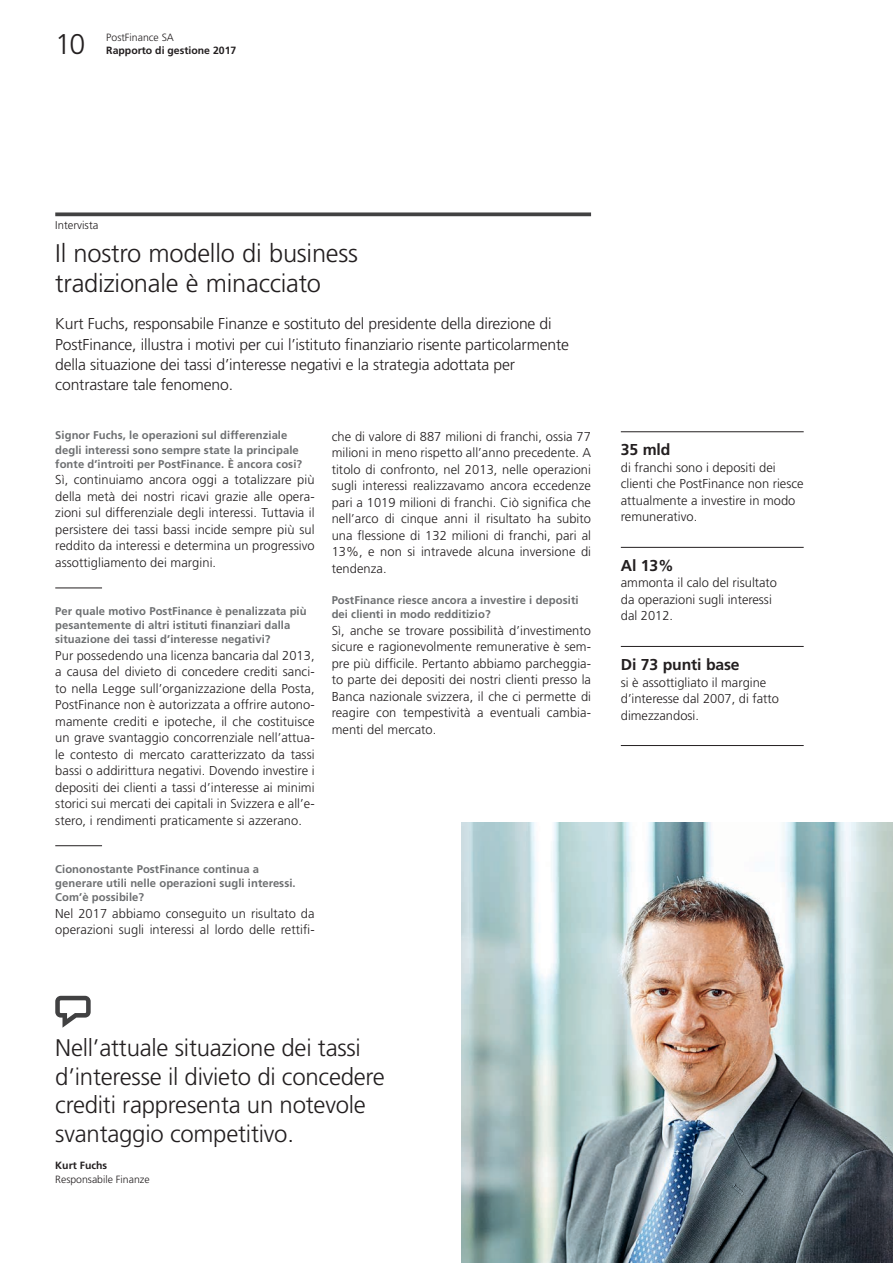
<style>
.page{position:relative;width:893px;height:1263px;background:#fff}
.page>*{position:absolute;margin:0;border:0;box-sizing:border-box;transform-origin:0 0}
.t1{font:300 28.5px "Frutiger LT Std";color:#231f20}
.t2{font:300 25.5px/30px "Frutiger LT Std";letter-spacing:-.01em;color:#231f20}
.t3{font:300 24px/28.5px "Frutiger LT Std";letter-spacing:-.01em;color:#231f20}
.t4{font:300 15.75px/20.2px "Frutiger LT Std";letter-spacing:-.01em;color:#231f20}
.t5{font:700 15.75px "Frutiger LT Std";letter-spacing:-.01em;color:#231f20}
.t6{font:300 12.9px/16.5px "Frutiger LT Std";letter-spacing:.005em;color:#231f20;text-align:justify}
.t7{font:700 11.25px/14.2px "Frutiger LT Std";letter-spacing:.005em;color:#6d6f71}
.t8{font:300 11.25px "Frutiger LT Std";color:#231f20}
.t9{font:300 10.5px "Frutiger LT Std";color:#231f20}
.t10{font:700 10.5px "Frutiger LT Std";color:#231f20}
</style>
<div class="page">
<img style="left:461px;top:823px;width:432px;height:440px">
<hr style="left:55px;top:588px;width:47px;height:1px;background:#231f20">
<hr style="left:55px;top:845px;width:47px;height:1px;background:#231f20">
<svg style="left:55px;top:996px;width:36px;height:32px"></svg>
<svg style="left:55px;top:212px;width:536px;height:4px;background:#575758"></svg>
<hr style="left:621px;top:431px;width:183px;height:1px;background:#231f20">
<hr style="left:621px;top:547px;width:183px;height:1px;background:#231f20">
<hr style="left:621px;top:646px;width:183px;height:1px;background:#231f20">
<hr style="left:621px;top:745px;width:183px;height:1px;background:#231f20">
<h1 class="t1" style="left:55px;top:28px;width:32px">10</h1>
<p class="t9" style="left:106px;top:32px;width:69px">PostFinance SA</p>
<p class="t10" style="left:106px;top:44px;width:132px">Rapporto di gestione 2017</p>
<p class="t8" style="left:55px;top:219px;width:45px">Intervista</p>
<h2 class="t2" style="left:55px;top:239px;width:304px">Il nostro modello di business tradizionale è minacciato</h2>
<p class="t4" style="left:55px;top:314px;width:515px">Kurt Fuchs, responsabile Finanze e sostituto del presidente della direzione di PostFinance, illustra i motivi per cui l’istituto finanziario risente particolarmente della situazione dei tassi d’interesse negativi e la strategia adottata per contrastare tale fenomeno.</p>
<p class="t7" style="left:55px;top:428px;width:248px">Signor Fuchs, le operazioni sul differenziale degli interessi sono sempre state la principale fonte d’introiti per PostFinance. È ancora cosi?</p>
<p class="t6" style="left:55px;top:472px;width:261px">Sì, continuiamo ancora oggi a totalizzare più della metà dei nostri ricavi grazie alle opera&shy;zioni sul differenziale degli interessi. Tuttavia il persistere dei tassi bassi incide sempre più sul reddito da interessi e determina un progressivo assottigliamento dei margini.</p>
<p class="t7" style="left:55px;top:604px;width:253px">Per quale motivo PostFinance è penalizzata più pesantemente di altri istituti finanziari dalla situazione dei tassi d’interesse negativi?</p>
<p class="t6" style="left:55px;top:647px;width:261px">Pur possedendo una licenza bancaria dal 2013, a causa del divieto di concedere crediti sanci&shy;to nella Legge sull’organizzazione della Posta, PostFinance non è autorizzata a offrire autono&shy;mamente crediti e ipoteche, il che costituisce un grave svantaggio concorrenziale nell’attua&shy;le contesto di mercato caratterizzato da tassi bassi o addirittura negativi. Dovendo investire i depositi dei clienti a tassi d’interesse ai minimi storici sui mercati dei capitali in Svizzera e all’e&shy;stero, i rendimenti praticamente si azzerano.</p>
<p class="t7" style="left:55px;top:861px;width:242px">Ciononostante PostFinance continua a generare utili nelle operazioni sugli interessi.<br>Com’è possibile?</p>
<p class="t6" style="left:55px;top:905px;width:261px">Nel 2017 abbiamo conseguito un risultato da operazioni sugli interessi al lordo delle rettifi-</p>
<p class="t6" style="left:332px;top:428px;width:261px">che di valore di 887 milioni di franchi, ossia 77 milioni in meno rispetto all’anno precedente. A titolo di confronto, nel 2013, nelle operazioni sugli interessi realizzavamo ancora eccedenze pari a 1019 milioni di franchi. Ciò significa che nell’arco di cinque anni il risultato ha subito una flessione di 132 milioni di franchi, pari al 13%, e non si intravede alcuna inversione di tendenza.</p>
<p class="t7" style="left:332px;top:593px;width:248px">PostFinance riesce ancora a investire i depositi dei clienti in modo redditizio?</p>
<p class="t6" style="left:332px;top:622px;width:261px">Sì, anche se trovare possibilità d’investimento sicure e ragionevolmente remunerative è sem&shy;pre più difficile. Pertanto abbiamo parcheggia&shy;to parte dei depositi dei nostri clienti presso la Banca nazionale svizzera, il che ci permette di reagire con tempestività a eventuali cambia&shy;menti del mercato.</p>
<p class="t5" style="left:621px;top:441px;width:51px">35 mld</p>
<p class="t6" style="left:621px;top:459px;width:184px;text-align:left">di franchi sono i depositi dei clienti che PostFinance non riesce attualmente a investire in modo remunerativo.</p>
<p class="t5" style="left:621px;top:556px;width:55px">Al 13%</p>
<p class="t6" style="left:621px;top:575px;width:158px;text-align:left">ammonta il calo del risultato da operazioni sugli interessi dal 2012.</p>
<p class="t5" style="left:621px;top:655px;width:120px">Di 73 punti base</p>
<p class="t6" style="left:621px;top:674px;width:160px;text-align:left">si è assottigliato il margine d’interesse dal 2007, di fatto dimezzandosi.</p>
<h3 class="t3" style="left:55px;top:1034px;width:331px">Nell’attuale situazione dei tassi d’interesse il divieto di concedere crediti rappresenta un notevole svantaggio competitivo.</h3>
<p class="t10" style="left:55px;top:1159px;width:53px">Kurt Fuchs</p>
<p class="t9" style="left:55px;top:1173px;width:96px">Responsabile Finanze</p>
</div>
